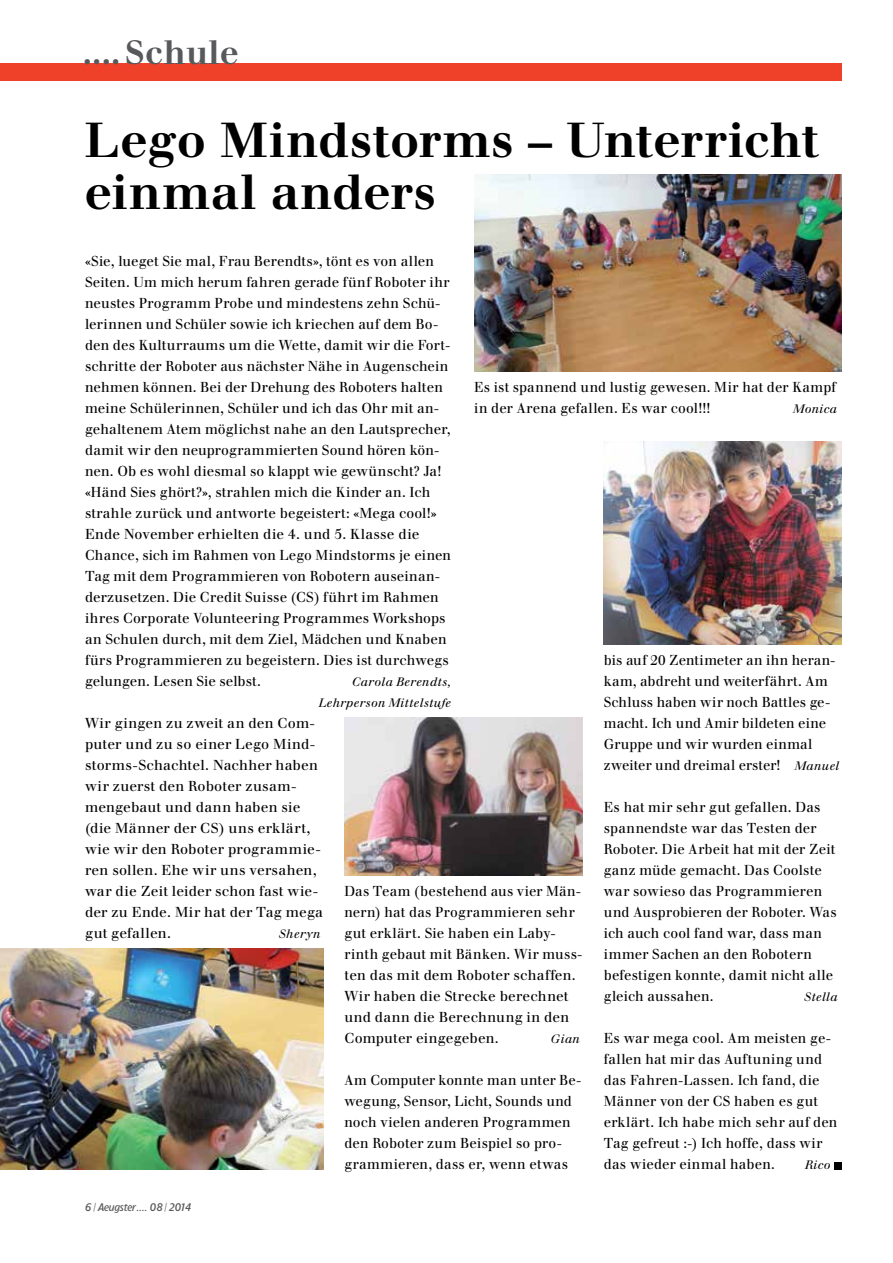
<style>
.page{position:relative;width:893px;height:1263px;background:#fff}
.page>*{position:absolute;margin:0;border:0;box-sizing:border-box;transform-origin:0 0}
.t1{font:700 48px/52.5px "Walbaum";color:#000}
.t2{font:700 33px "Walbaum";letter-spacing:.01em;color:#58595b}
.t3{font:14.1px/21px "Walbaum";letter-spacing:.01em;color:#000}
.t4{font:14.1px/21px "Walbaum";letter-spacing:.01em;color:#000;scale:.96 1}
.t5{font:italic 12px/21px "Walbaum";letter-spacing:.03em;color:#000;text-align:right}
.t6{font:italic 10.5px "TF Forever Two Medm";color:#58595b}
.s1{font-style:italic;font-size:12px}
</style>
<div class="page">
<div style="left:0;top:64px;width:842px;height:17px;background:#ef412a"></div>
<div style="left:834px;top:1162px;width:7px;height:7px;background:#000"></div>
<img style="left:604px;top:441px;width:238px;height:203px">
<img style="left:474px;top:174px;width:368px;height:197px">
<img style="left:344px;top:718px;width:239px;height:157px">
<img style="left:0;top:948px;width:323px;height:221px">
<h2 class="t2" style="left:83px;top:32px;width:158px">....Schule</h2>
<h1 class="t1" style="left:85px;top:114px;width:737px">Lego Mindstorms – Unterricht einmal anders</h1>
<p class="t3" style="left:85px;top:251px;width:368px">«Sie, lueget Sie mal, Frau Berendts», tönt es von allen Seiten. Um mich herum fahren gerade fünf Roboter ihr neustes Programm Probe und mindestens zehn Schü&shy;lerinnen und Schüler sowie ich kriechen auf dem Bo&shy;den des Kulturraums um die Wette, damit wir die Fort&shy;schritte der Roboter aus nächster Nähe in Augenschein nehmen können. Bei der Drehung des Roboters halten meine Schülerinnen, Schüler und ich das Ohr mit an&shy;gehaltenem Atem möglichst nahe an den Lautsprecher, damit wir den neuprogrammierten Sound hören kön&shy;nen. Ob es wohl diesmal so klappt wie gewünscht? Ja! «Händ Sies ghört?», strahlen mich die Kinder an. Ich strahle zurück und antworte begeistert: «Mega cool!» Ende November erhielten die 4. und 5. Klasse die Chance, sich im Rahmen von Lego Mindstorms je einen Tag mit dem Programmieren von Robotern auseinan&shy;derzusetzen. Die Credit Suisse (CS) führt im Rahmen ihres Corporate Volunteering Programmes Workshops an Schulen durch, mit dem Ziel, Mädchen und Knaben fürs Programmieren zu begeistern. Dies ist durchwegs gelungen. Lesen Sie selbst.</p>
<p class="t4" style="left:474px;top:377px;width:378px">Es ist spannend und lustig gewesen. Mir hat der Kampf in der Arena gefallen. Es war cool!!!</p>
<p class="t5" style="left:793px;top:398px;width:46px">Monica</p>
<p class="t4" style="left:604px;top:650px;width:247px">bis auf 20 Zentimeter an ihn heran&shy;kam, abdreht und weiterfährt. Am Schluss haben wir noch Battles ge&shy;macht. Ich und Amir bildeten eine Gruppe und wir wurden einmal zweiter und dreimal erster! <span class="s1">Manuel</span></p>
<p class="t4" style="left:604px;top:797px;width:244px">Es hat mir sehr gut gefallen. Das spannendste war das Testen der<br>Roboter. Die Arbeit hat mit der Zeit ganz müde gemacht. Das Coolste war sowieso das Programmieren und Ausprobieren der Roboter. Was ich auch cool fand war, dass man immer Sachen an den Robotern befestigen konnte, damit nicht alle gleich aussahen.</p>
<p class="t5" style="left:319px;top:671px;width:134px">Carola Berendts,<br>Lehrperson Mittelstufe</p>
<p class="t3" style="left:85px;top:713px;width:240px">Wir gingen zu zweit an den Com&shy;puter und zu so einer Lego Mind&shy;storms-Schachtel. Nachher haben wir zuerst den Roboter zusam&shy;mengebaut und dann haben sie (die Männer der CS) uns erklärt, wie wir den Roboter programmie&shy;ren sollen. Ehe wir uns versahen, war die Zeit leider schon fast wie&shy;der zu Ende. Mir hat der Tag mega gut gefallen.</p>
<p class="t4" style="left:344px;top:881px;width:250px">Das Team (bestehend aus vier Män&shy;nern) hat das Programmieren sehr gut erklärt. Sie haben ein Laby&shy;rinth gebaut mit Bänken. Wir muss&shy;ten das mit dem Roboter schaffen.<br>Wir haben die Strecke berechnet und dann die Berechnung in den<br>Computer eingegeben.</p>
<p class="t5" style="left:279px;top:923px;width:43px">Sheryn</p>
<p class="t5" style="left:804px;top:986px;width:35px">Stella</p>
<p class="t4" style="left:604px;top:1028px;width:245px">Es war mega cool. Am meisten ge&shy;fallen hat mir das Auftuning und das Fahren-Lassen. Ich fand, die<br>Männer von der CS haben es gut erklärt. Ich habe mich sehr auf den<br>Tag gefreut :-) Ich hoffe, dass wir das wieder einmal haben.</p>
<p class="t5" style="left:551px;top:1028px;width:31px">Gian</p>
<p class="t4" style="left:344px;top:1070px;width:248px">Am Computer konnte man unter Be&shy;wegung, Sensor, Licht, Sounds und noch vielen anderen Programmen den Roboter zum Beispiel so pro&shy;grammieren, dass er, wenn etwas</p>
<p class="t5" style="left:805px;top:1154px;width:27px">Rico</p>
<p class="t6" style="left:85px;top:1201px;width:107px">6 | Aeugster .... 08 | 2014</p>
</div>
